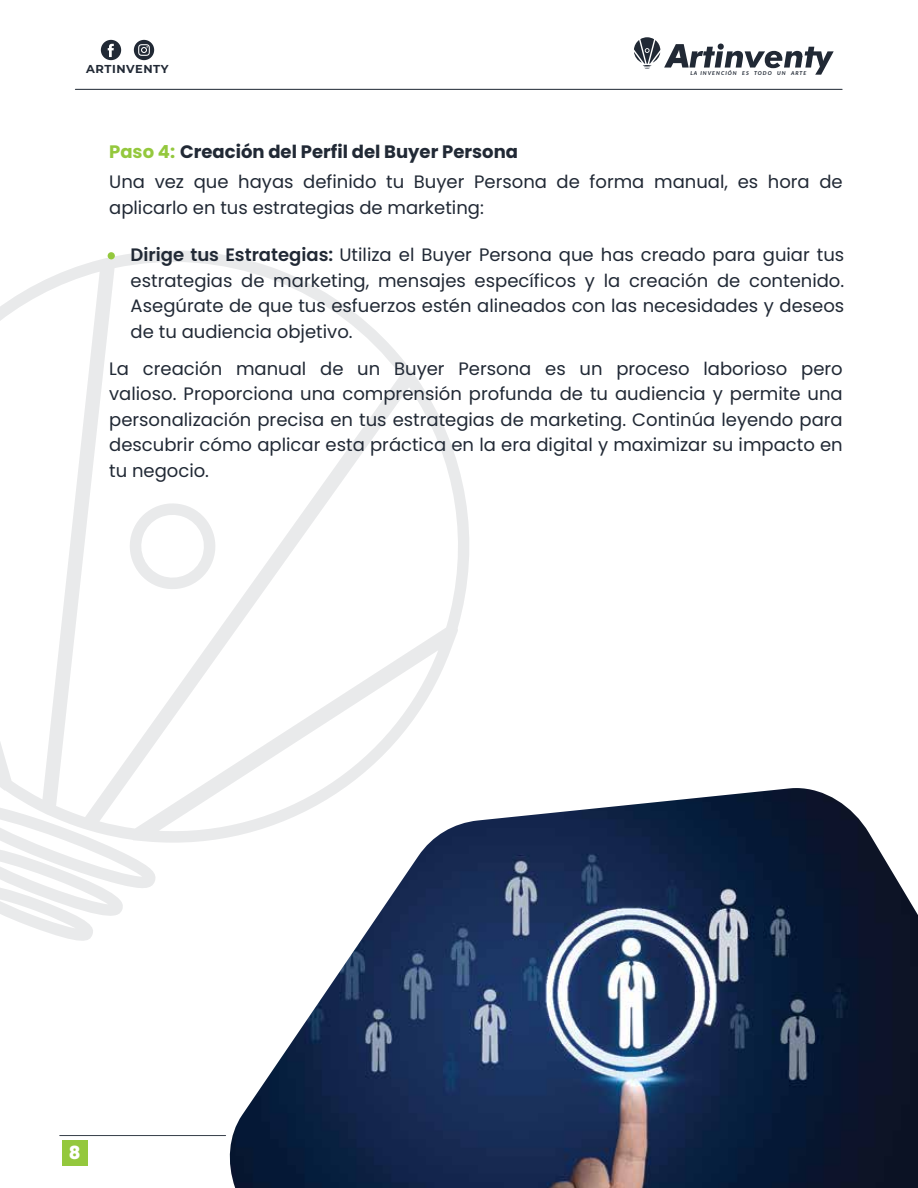
<style>
.page{position:relative;width:918px;height:1188px;background:#fff}
.page>*{position:absolute;margin:0;border:0;box-sizing:border-box;transform-origin:0 0}
.t1{font:18px/25.5px "Poppins";color:#212935;text-align:justify}
.t2{font:800 18px "Poppins";color:#fff}
.t3{font:700 11.4px "Montserrat";letter-spacing:.05em;color:#212935}
.t4{font:9.3px "Myriad Pro";color:#231f20}
.t5{font:italic 700 5.4px "Lato";letter-spacing:.185em;color:#212935}
.s1{font-weight:700;color:#94c83d}
.s2{font-weight:700}
.s3{font-weight:600}
</style>
<div class="page">
<img style="left:229px;top:788px;width:689px;height:400px">
<svg style="left:0;top:250px;width:469px;height:603px"></svg>
<svg style="left:124px;top:502px;width:97px;height:88px"></svg>
<svg style="left:0;top:802px;width:158px;height:139px"></svg>
<hr style="left:60px;top:1135px;width:166px;height:1px;background:#353d48">
<div style="left:62px;top:1140px;width:26px;height:26px;background:#94c83d"></div>
<hr style="left:75px;top:89px;width:767px;height:1px;background:#353d48">
<svg style="left:101px;top:40px;width:20px;height:20px"></svg>
<svg style="left:134px;top:40px;width:20px;height:20px"></svg>
<svg style="left:634px;top:37px;width:200px;height:38px"></svg>
<div style="left:108px;top:252px;width:7px;height:7px;background:#94c83d;border-radius:50%"></div>
<p class="t3" style="left:86px;top:61px;width:84px">ARTINVENTY</p>
<p class="t5" style="left:690px;top:69px;width:118px">LA INVENCIÓN ES TODO UN ARTE</p>
<p class="t4" style="left:84px;top:63px;width:91px">https://artinventy.com/</p>
<p class="t1" style="left:109px;top:137px;width:735px;line-height:30px"><span class="s1">Paso 4:</span> <span class="s2">Creación del Perfil del Buyer Persona<br></span>Una vez que hayas definido tu Buyer Persona de forma manual, es hora de</p>
<p class="t1" style="left:109px;top:195px;width:376px">aplicarlo en tus estrategias de marketing:</p>
<p class="t1" style="left:131px;top:243px;width:715px"><span class="s3">Dirige tus Estrategias:</span> Utiliza el Buyer Persona que has creado para guiar tus estrategias de marketing, mensajes específicos y la creación de contenido.<br>Asegúrate de que tus esfuerzos estén alineados con las necesidades y deseos de tu audiencia objetivo.</p>
<p class="t1" style="left:109px;top:356px;width:735px">La creación manual de un Buyer Persona es un proceso laborioso pero valioso. Proporciona una comprensión profunda de tu audiencia y permite una personalización precisa en tus estrategias de marketing. Continúa leyendo para descubrir cómo aplicar esta práctica en la era digital y maximizar su impacto en tu negocio.</p>
<p class="t2" style="left:69px;top:1142px;width:13px">8</p>
</div>
